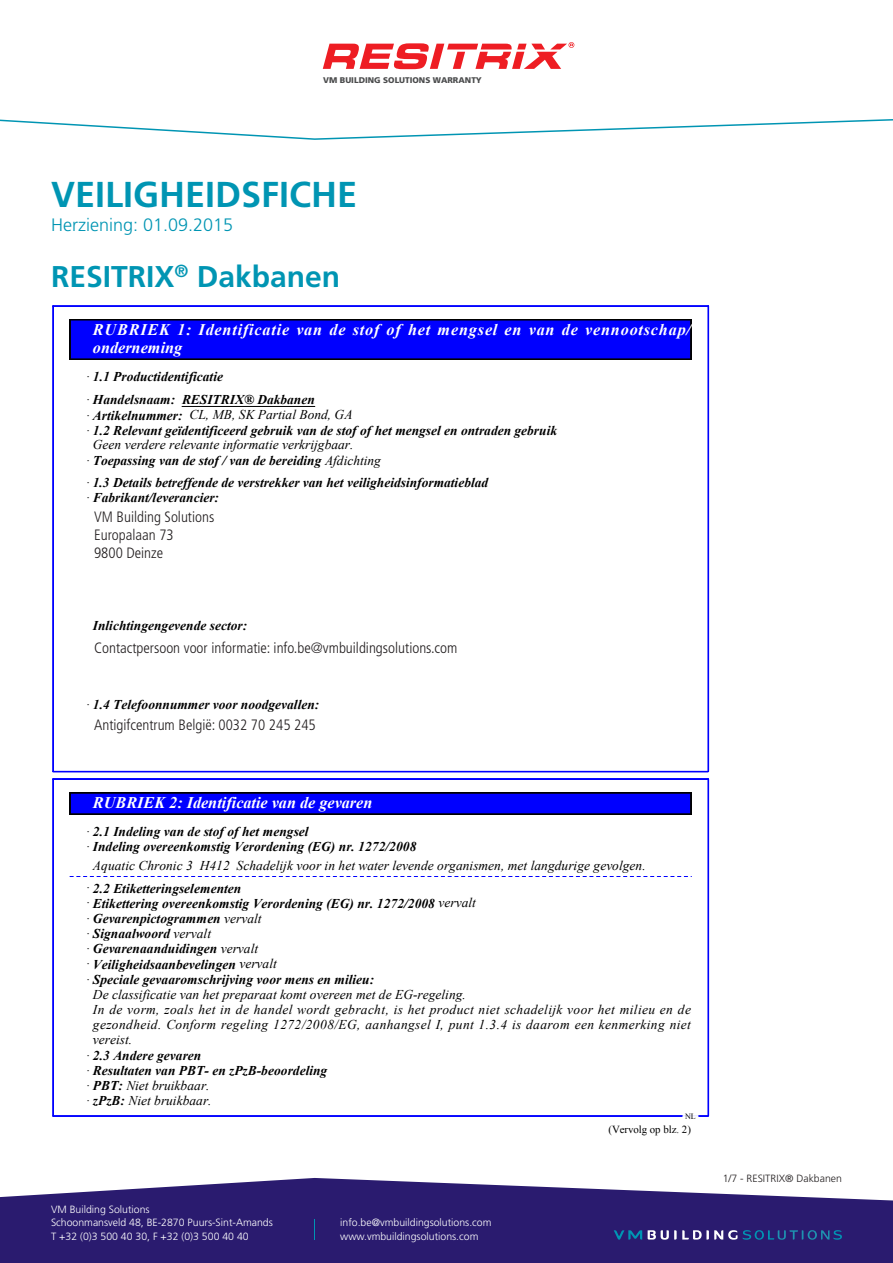
<style>
.page{position:relative;width:893px;height:1263px;background:#fff}
.page>*{position:absolute;margin:0;border:0;box-sizing:border-box;transform-origin:0 0}
.t1{font:700 36px "Frutiger";color:#0095b3}
.t2{font:700 30px "Frutiger";color:#0095b3}
.t3{font:300 18px "Frutiger";color:#0095b3}
.t4{font:italic 700 16.2px/18.1px "Times New Roman";letter-spacing:.045em;color:#fff}
.t5{font:italic 700 16.2px "Times New Roman";color:#fff}
.t6{font:300 condensed 15px/18px "Frutiger";color:#231f20}
.t7{font:italic 700 13.5px/15px "Times New Roman";color:#000}
.t8{font:italic 13.5px/16.4px "Times New Roman";letter-spacing:.005em;color:#000}
.t9{font:italic 13.5px "Times New Roman";letter-spacing:.03em;color:#000}
.t10{font:10.8px "Times New Roman";letter-spacing:-.005em;color:#000}
.t11{font:300 10.5px/13.5px "Frutiger";color:#fff}
.t12{font:300 10.5px "Frutiger";color:#231f20}
.t13{font:900 8.25px "Frutiger";color:#4b4c4d}
.t14{font:8.1px "Times New Roman";color:#000}
.s1{font-weight:400}
.s2{font-weight:700}
</style>
<div class="page">
<svg style="left:0;top:44px;width:893px;height:96px"></svg>
<svg style="left:0;top:1178px;width:893px;height:85px;background:#453881"></svg>
<svg style="left:648px;top:1230px;width:89px;height:9px"></svg>
<svg style="left:743px;top:1230px;width:99px;height:9px"></svg>
<svg style="left:614px;top:1230px;width:28px;height:9px"></svg>
<svg style="left:314px;top:1219px;width:1px;height:20px"></svg>
<svg style="left:323px;top:42px;width:251px;height:27px"></svg>
<div style="left:70px;top:320px;width:621px;height:39px;background:#00f"></div>
<hr style="left:70px;top:319px;width:621px;height:1px;background:#000">
<hr style="left:70px;top:359px;width:621px;height:1px;background:#000">
<hr style="left:70px;top:320px;width:1px;height:39px;background:#000">
<hr style="left:691px;top:320px;width:1px;height:39px;background:#000">
<hr style="left:182px;top:406px;width:133px;height:1px;background:#000">
<hr style="left:53px;top:306px;width:655px;height:1px;background:#00f">
<hr style="left:53px;top:771px;width:655px;height:1px;background:#00f">
<hr style="left:53px;top:306px;width:1px;height:465px;background:#00f">
<hr style="left:708px;top:306px;width:1px;height:465px;background:#00f">
<div style="left:70px;top:793px;width:621px;height:21px;background:#00f"></div>
<hr style="left:70px;top:792px;width:621px;height:1px;background:#000">
<hr style="left:70px;top:814px;width:621px;height:1px;background:#000">
<svg style="left:70px;top:793px;width:1px;height:21px"></svg>
<svg style="left:691px;top:793px;width:1px;height:21px"></svg>
<svg style="left:70px;top:876px;width:621px;height:1px"></svg>
<hr style="left:53px;top:779px;width:655px;height:1px;background:#00f">
<hr style="left:53px;top:1115px;width:655px;height:1px;background:#00f">
<hr style="left:53px;top:1116px;width:655px;height:1px;background:#00f">
<svg style="left:683px;top:1115px;width:15px;height:2px"></svg>
<hr style="left:53px;top:779px;width:1px;height:337px;background:#00f">
<hr style="left:708px;top:779px;width:1px;height:337px;background:#00f">
<p class="t13" style="left:323px;top:76px;width:160px">VM BUILDING SOLUTIONS WARRANTY</p>
<h1 class="t1" style="left:51px;top:173px;width:308px">VEILIGHEIDSFICHE</h1>
<h3 class="t3" style="left:51px;top:214px;width:184px">Herziening: 01.09.2015</h3>
<h2 class="t2" style="left:51px;top:259px;width:291px">RESITRIX<sup>®</sup> Dakbanen</h2>
<p class="t4" style="left:93px;top:320px;width:600px">RUBRIEK 1: Identificatie van de stof of het mengsel en van de vennootschap/ onderneming</p>
<p class="t7" style="left:86px;top:365px;width:230px;line-height:22.6px"><span class="s1">·</span> 1.1 Productidentificatie<br><span class="s1">·</span> Handelsnaam: RESITRIX® Dakbanen</p>
<p class="t7" style="left:86px;top:406px;width:472px;line-height:16px"><span class="s1">·</span> Artikelnummer: <span class="s1">CL, MB, SK Partial Bond, GA<br>·</span> 1.2 Relevant geïdentificeerd gebruik van de stof of het mengsel en ontraden gebruik</p>
<p class="t8" style="left:86px;top:436px;width:296px;text-indent:7px">Geen verdere relevante informatie verkrijgbaar.<br>· <span class="s2">Toepassing van de stof / van de bereiding</span> Afdichting</p>
<p class="t7" style="left:86px;top:475px;width:404px"><span class="s1">·</span> 1.3 Details betreffende de verstrekker van het veiligheidsinformatieblad <span class="s1">·</span> Fabrikant/leverancier:</p>
<p class="t6" style="left:94px;top:508px;width:122px">VM Building Solutions<br>Europalaan 73<br>9800 Deinze</p>
<p class="t7" style="left:93px;top:618px;width:156px">Inlichtingengevende sector:</p>
<p class="t6" style="left:94px;top:639px;width:365px">Contactpersoon voor informatie: info.be@vmbuildingsolutions.com</p>
<p class="t7" style="left:86px;top:697px;width:235px"><span class="s1">·</span> 1.4 Telefoonnummer voor noodgevallen:</p>
<p class="t6" style="left:94px;top:716px;width:223px">Antigifcentrum België: 0032 70 245 245</p>
<p class="t5" style="left:93px;top:791px;width:281px">RUBRIEK 2: Identificatie van de gevaren</p>
<p class="t7" style="left:86px;top:823px;width:332px"><span class="s1">·</span> 2.1 Indeling van de stof of het mengsel<br><span class="s1">·</span> Indeling overeenkomstig Verordening (EG) nr. 1272/2008</p>
<p class="t8" style="left:86px;top:853px;width:561px;line-height:23px;text-indent:7px">Aquatic Chronic 3 H412 Schadelijk voor in het water levende organismen, met langdurige gevolgen. · <span class="s2">2.2 Etiketteringselementen</span></p>
<p class="t7" style="left:86px;top:895px;width:391px"><span class="s1">·</span> Etikettering overeenkomstig Verordening (EG) nr. 1272/2008 <span class="s1">vervalt</span></p>
<p class="t7" style="left:86px;top:910px;width:177px"><span class="s1">·</span> Gevarenpictogrammen <span class="s1">vervalt</span></p>
<p class="t7" style="left:86px;top:926px;width:126px"><span class="s1">·</span> Signaalwoord <span class="s1">vervalt</span></p>
<p class="t7" style="left:86px;top:941px;width:174px"><span class="s1">·</span> Gevarenaanduidingen <span class="s1">vervalt</span></p>
<p class="t7" style="left:86px;top:956px;width:192px"><span class="s1">·</span> Veiligheidsaanbevelingen <span class="s1">vervalt</span></p>
<p class="t7" style="left:86px;top:971px;width:289px"><span class="s1">·</span> Speciale gevaaromschrijving voor mens en milieu:</p>
<p class="t8" style="left:93px;top:986px;width:375px">De classificatie van het preparaat komt overeen met de EG-regeling.</p>
<p class="t9" style="left:93px;top:1000px;width:599px">In de vorm, zoals het in de handel wordt gebracht, is het product niet schadelijk voor het milieu en de</p>
<p class="t9" style="left:93px;top:1015px;width:600px">gezondheid. Conform regeling 1272/2008/EG, aanhangsel I, punt 1.3.4 is daarom een kenmerking niet</p>
<p class="t8" style="left:93px;top:1031px;width:41px">vereist.</p>
<p class="t7" style="left:86px;top:1047px;width:117px"><span class="s1">·</span> 2.3 Andere gevaren</p>
<p class="t7" style="left:86px;top:1062px;width:243px"><span class="s1">·</span> Resultaten van PBT- en zPzB-beoordeling</p>
<p class="t8" style="left:86px;top:1076px;width:125px">· <span class="s2">PBT:</span> Niet bruikbaar.</p>
<p class="t8" style="left:86px;top:1092px;width:127px">· <span class="s2">zPzB:</span> Niet bruikbaar.</p>
<p class="t14" style="left:685px;top:1111px;width:12px">NL</p>
<p class="t10" style="left:608px;top:1122px;width:84px">(Vervolg op blz. 2)</p>
<p class="t11" style="left:51px;top:1202px;width:223px">VM Building Solutions<br>Schoonmansveld 48, BE-2870 Puurs-Sint-Amands<br>T +32 (0)3 500 40 30, F +32 (0)3 500 40 40</p>
<p class="t11" style="left:340px;top:1216px;width:153px">info.be@vmbuildingsolutions.com www.vmbuildingsolutions.com</p>
<p class="t12" style="left:723px;top:1172px;width:121px">1/7 - RESITRIX® Dakbanen</p>
</div>
